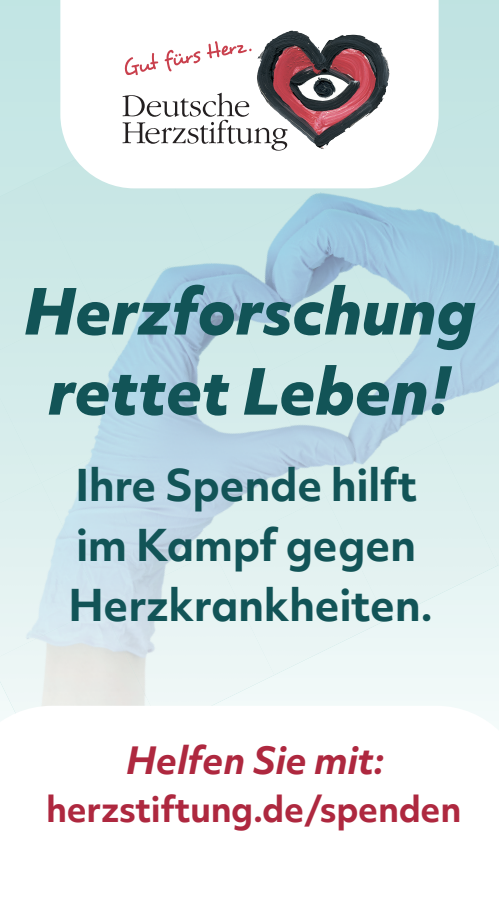
<style>
.page{position:relative;width:499px;height:908px;background:#fff}
.page>*{position:absolute;margin:0;border:0;box-sizing:border-box;transform-origin:0 0}
.t1{font:italic 800 61.2px/80px "Objektiv Mk 2";letter-spacing:-.01em;color:#125457;text-align:center}
.t2{font:700 42px/60px "Objektiv Mk 2";letter-spacing:-.01em;color:#125457}
.t3{font:italic 700 36px "Objektiv Mk 2";letter-spacing:-.01em;color:#ae283f}
.t4{font:700 33.6px "Objektiv Mk 2";letter-spacing:-.01em;color:#ae283f}
</style>
<div class="page">
<div style="left:0;top:180px;width:32px;height:124px;background:#cbe8e6"></div>
<div style="left:32px;top:126px;width:112px;height:178px;background:#cae7e6"></div>
<div style="left:144px;top:188px;width:112px;height:61px;background:#c9e7e5"></div>
<div style="left:439px;top:0;width:60px;height:105px;background:#c1e3e2"></div>
<div style="left:0;top:304px;width:93px;height:178px;background:#d3ebea"></div>
<img style="left:93px;top:249px;width:112px;height:178px">
<img style="left:205px;top:194px;width:111px;height:178px">
<img style="left:316px;top:188px;width:112px;height:130px">
<img style="left:428px;top:105px;width:71px;height:158px">
<div style="left:0;top:482px;width:41px;height:124px;background:#e0f1f0"></div>
<img style="left:41px;top:427px;width:112px;height:179px">
<img style="left:153px;top:372px;width:112px;height:179px">
<img style="left:265px;top:318px;width:112px;height:178px">
<img style="left:377px;top:263px;width:122px;height:178px">
<img style="left:489px;top:258px;width:10px;height:25px">
<img style="left:102px;top:551px;width:172px;height:154px">
<img style="left:214px;top:496px;width:172px;height:178px">
<img style="left:326px;top:441px;width:172px;height:179px">
<div style="left:438px;top:411px;width:61px;height:154px;background:#dbefed"></div>
<svg style="left:0;top:705px;width:499px;height:25px"></svg>
<svg style="left:60px;top:0;width:379px;height:188px"></svg>
<img style="left:271px;top:31px;width:22px;height:10px">
<svg style="left:122px;top:93px;width:166px;height:57px"></svg>
<svg style="left:122px;top:41px;width:130px;height:34px"></svg>
<h1 class="t1" style="left:23px;top:269px;width:454px">Herzforschung rettet Leben!</h1>
<p class="t2" style="left:68px;top:454px;width:366px">Ihre Spende hilft im Kampf gegen<br>Herzkrankheiten.</p>
<p class="t3" style="left:126px;top:734px;width:260px">Helfen Sie mit:</p>
<p class="t4" style="left:46px;top:785px;width:417px">herzstiftung.de/spenden</p>
</div>
